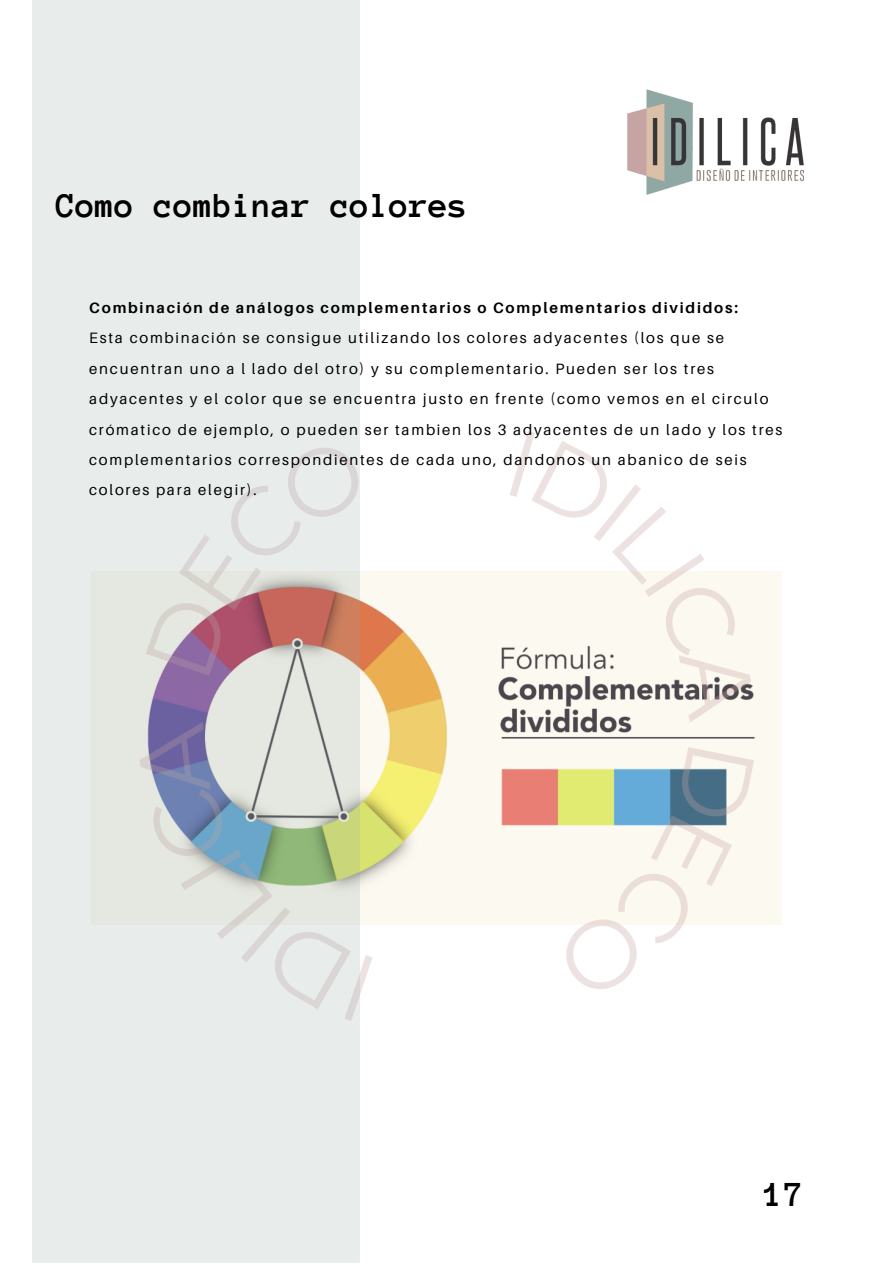
<style>
.page{position:relative;width:893px;height:1264px;background:#fff}
.page>*{position:absolute;margin:0;border:0;box-sizing:border-box;transform-origin:0 0}
.t1{font:700 36px "Anonymous Pro";color:#000}
.t2{font:15px/30.3px "Aileron";letter-spacing:.12em;color:#000}
.t3{font:700 15px "Aileron";letter-spacing:.12em;color:#000}
</style>
<div class="page">
<img style="left:627px;top:89px;width:176px;height:106px">
<img style="left:360px;top:571px;width:421px;height:353px">
<div style="left:32px;top:0;width:328px;height:1262px;background:#e8edec"></div>
<svg style="left:135px;top:722px;width:237px;height:203px"></svg>
<svg style="left:145px;top:571px;width:225px;height:104px"></svg>
<svg style="left:509px;top:571px;width:247px;height:151px"></svg>
<svg style="left:553px;top:747px;width:202px;height:178px"></svg>
<h1 class="t1" style="left:56px;top:187px;width:413px">Como combinar colores</h1>
<p class="t3" style="left:89px;top:298px;width:650px">Combinación de análogos complementarios o Complementarios divididos:</p>
<p class="t2" style="left:89px;top:323px;width:694px">Esta combinación se consigue utilizando los colores adyacentes (los que se encuentran uno a l lado del otro) y su complementario. Pueden ser los tres adyacentes y el color que se encuentra justo en frente (como vemos en el circulo crómatico de ejemplo, o pueden ser tambien los 3 adyacentes de un lado y los tres complementarios correspondientes de cada uno, dandonos un abanico de seis colores para elegir).</p>
<h1 class="t1" style="left:764px;top:1176px;width:41px">17</h1>
</div>
